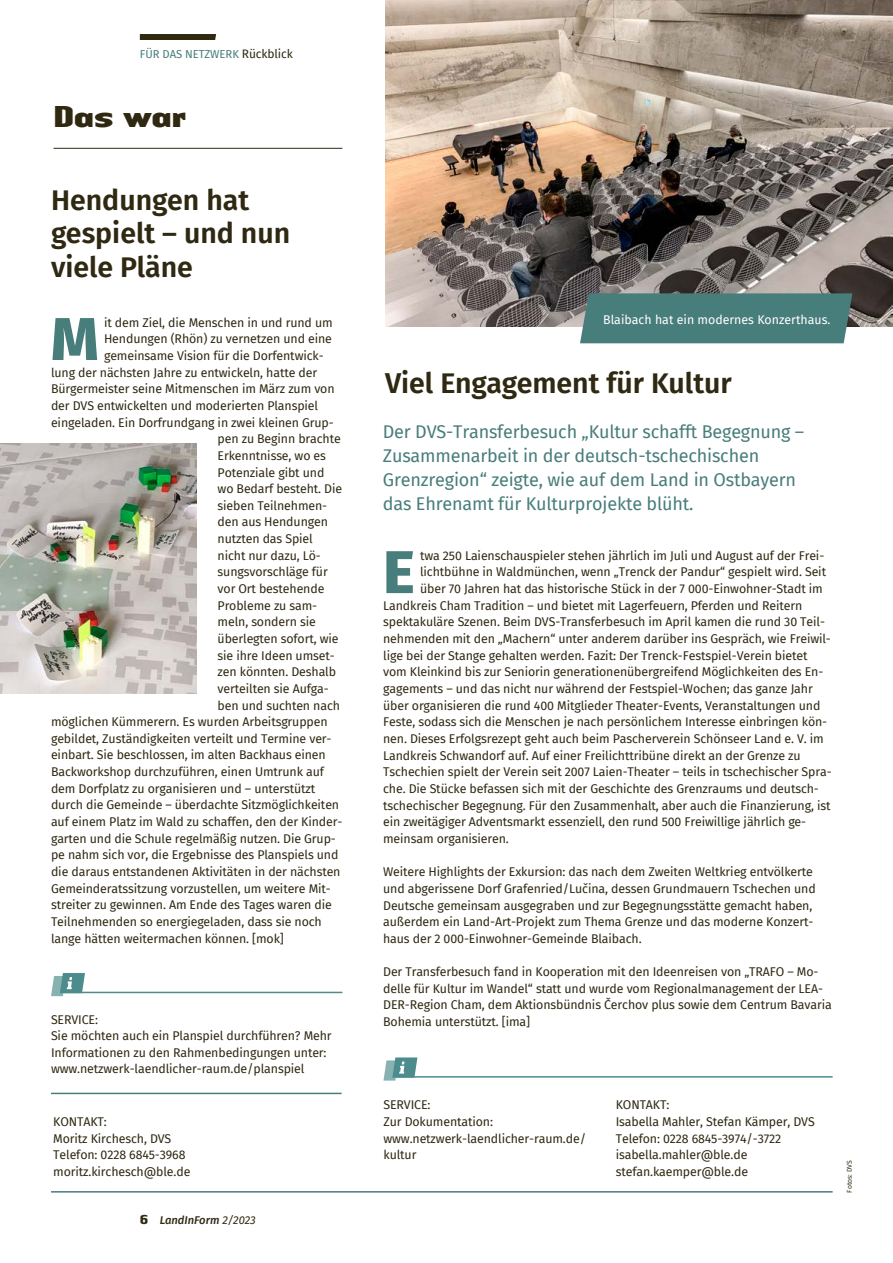
<style>
.page{position:relative;width:893px;height:1263px;background:#fff}
.page>*{position:absolute;margin:0;border:0;box-sizing:border-box;transform-origin:0 0}
.fließ{font:800 60.3px "Fira Sans";color:#477d7b}
.t1{font:900 31.5px "Authentic Sans Pro";letter-spacing:-.02em;color:#2f2912}
.HL_netzteil{font:600 28.5px/33.3px "Fira Sans";color:#2f2912}
.vorlauf{font:18px/24px "Fira Sans";letter-spacing:-.01em;color:#477d7b}
.fließ-2{font:12.3px/16.6px "Fira Sans";letter-spacing:-.01em;color:#2f2912}
.t2{font:12.3px "Fira Sans";color:#fff}
.t3{font:11.25px "Fira Sans";color:#477d7b}
.t4{font:italic 500 11.25px "Fira Sans";color:#2f2912}
.t5{font:6.75px "Fira Sans";color:#2f2912}
.s1{font-size:12px;color:#2f2912}
.s2{font-family:"Authentic Sans Pro";font-weight:700;font-style:normal;font-size:13.5px}
.s3{font-weight:400}
</style>
<div class="page">
<img style="left:385px;top:0;width:508px;height:327px">
<hr style="left:394px;top:1076px;width:439px;height:2px;background:#4c8c8c">
<svg style="left:383px;top:1057px;width:34px;height:23px"></svg>
<hr style="left:51px;top:1191px;width:782px;height:1px;background:#477d7b">
<hr style="left:61px;top:992px;width:281px;height:1px;background:#4c8c8c">
<svg style="left:51px;top:973px;width:34px;height:23px"></svg>
<hr style="left:51px;top:1093px;width:291px;height:1px;background:#477d7b">
<hr style="left:54px;top:148px;width:288px;height:1px;background:#2f2912">
<img style="left:0;top:443px;width:196px;height:250px">
<div style="left:580px;top:293px;width:272px;height:50px;background:#477d7b"></div>
<svg style="left:140px;top:34px;width:76px;height:6px"></svg>
<p class="t3" style="left:140px;top:46px;width:155px">FÜR DAS NETZWERK <span class="s1">Rückblick</span></p>
<h2 class="t1" style="left:54px;top:96px;width:134px">Das war</h2>
<h1 class="HL_netzteil" style="left:51px;top:182px;width:241px">Hendungen hat gespielt – und nun viele Pläne</h1>
<p class="fließ" style="left:51px;top:286px;width:49px">M</p>
<p class="fließ-2" style="left:104px;top:314px;width:230px">it dem Ziel, die Menschen in und rund um</p>
<p class="fließ-2" style="left:104px;top:330px;width:229px">Hendungen (Rhön) zu vernetzen und eine</p>
<p class="fließ-2" style="left:104px;top:347px;width:221px">gemeinsame Vision für die Dorfentwick-</p>
<p class="fließ-2" style="left:51px;top:364px;width:268px">lung der nächsten Jahre zu entwickeln, hatte der</p>
<p class="fließ-2" style="left:51px;top:380px;width:285px">Bürgermeister seine Mitmenschen im März zum von</p>
<p class="fließ-2" style="left:51px;top:397px;width:269px">der DVS entwickelten und moderierten Planspiel</p>
<p class="fließ-2" style="left:51px;top:414px;width:284px">eingeladen. Ein Dorfrundgang in zwei kleinen Grup-</p>
<p class="fließ-2" style="left:218px;top:430px;width:125px">pen zu Beginn brachte</p>
<p class="fließ-2" style="left:218px;top:447px;width:110px">Erkenntnisse, wo es</p>
<p class="fließ-2" style="left:218px;top:463px;width:108px">Potenziale gibt und</p>
<p class="fließ-2" style="left:218px;top:480px;width:126px">wo Bedarf besteht. Die</p>
<p class="fließ-2" style="left:218px;top:497px;width:111px">sieben Teilnehmen-</p>
<p class="fließ-2" style="left:218px;top:513px;width:112px">den aus Hendungen</p>
<p class="fließ-2" style="left:218px;top:530px;width:97px">nutzten das Spiel</p>
<p class="fließ-2" style="left:218px;top:547px;width:105px">nicht nur dazu, Lö-</p>
<p class="fließ-2" style="left:218px;top:563px;width:112px">sungsvorschläge für</p>
<p class="fließ-2" style="left:218px;top:580px;width:108px">vor Ort bestehende</p>
<p class="fließ-2" style="left:218px;top:597px;width:101px">Probleme zu sam-</p>
<p class="fließ-2" style="left:218px;top:613px;width:100px">meln, sondern sie</p>
<p class="fließ-2" style="left:218px;top:630px;width:123px">überlegten sofort, wie</p>
<p class="fließ-2" style="left:218px;top:647px;width:119px">sie ihre Ideen umset-</p>
<p class="fließ-2" style="left:218px;top:663px;width:120px">zen könnten. Deshalb</p>
<p class="fließ-2" style="left:218px;top:680px;width:113px">verteilten sie Aufga-</p>
<p class="fließ-2" style="left:218px;top:697px;width:124px">ben und suchten nach</p>
<p class="fließ-2" style="left:51px;top:713px;width:278px">möglichen Kümmerern. Es wurden Arbeitsgruppen</p>
<p class="fließ-2" style="left:51px;top:730px;width:282px">gebildet, Zuständigkeiten verteilt und Termine ver-</p>
<p class="fließ-2" style="left:51px;top:746px;width:276px">einbart. Sie beschlossen, im alten Backhaus einen</p>
<p class="fließ-2" style="left:51px;top:763px;width:274px">Backworkshop durchzuführen, einen Umtrunk auf</p>
<p class="fließ-2" style="left:51px;top:780px;width:266px">dem Dorfplatz zu organisieren und – unterstützt</p>
<p class="fließ-2" style="left:51px;top:796px;width:290px">durch die Gemeinde – überdachte Sitzmöglichkeiten</p>
<p class="fließ-2" style="left:51px;top:813px;width:293px">auf einem Platz im Wald zu schaffen, den der Kinder-</p>
<p class="fließ-2" style="left:51px;top:830px;width:286px">garten und die Schule regelmäßig nutzen. Die Grup-</p>
<p class="fließ-2" style="left:51px;top:846px;width:289px">pe nahm sich vor, die Ergebnisse des Planspiels und</p>
<p class="fließ-2" style="left:51px;top:863px;width:291px">die daraus entstandenen Aktivitäten in der nächsten</p>
<p class="fließ-2" style="left:51px;top:880px;width:281px">Gemeinderatssitzung vorzustellen, um weitere Mit-</p>
<p class="fließ-2" style="left:51px;top:896px;width:282px">streiter zu gewinnen. Am Ende des Tages waren die</p>
<p class="fließ-2" style="left:51px;top:913px;width:272px">Teilnehmenden so energiegeladen, dass sie noch</p>
<p class="fließ-2" style="left:51px;top:930px;width:234px">lange hätten weitermachen können. [mok]</p>
<p class="fließ-2" style="left:51px;top:1010px;width:282px">SERVICE:<br>Sie möchten auch ein Planspiel durchführen? Mehr Informationen zu den Rahmenbedingungen unter: www.netzwerk-laendlicher-raum.de/planspiel</p>
<p class="fließ-2" style="left:53px;top:1113px;width:139px">KONTAKT:<br>Moritz Kirchesch, DVS<br>Telefon: 0228 6845-3968 moritz.kirchesch@ble.de</p>
<p class="t4" style="left:140px;top:1211px;width:118px"><span class="s2">6</span> LandInForm <span class="s3">2/2023</span></p>
<p class="t2" style="left:603px;top:311px;width:229px">Blaibach hat ein modernes Konzerthaus.</p>
<h1 class="HL_netzteil" style="left:385px;top:365px;width:348px">Viel Engagement für Kultur</h1>
<h2 class="vorlauf" style="left:383px;top:419px;width:423px">Der DVS-Transferbesuch „Kultur schafft Begegnung – Zusammenarbeit in der deutsch-tschechischen Grenzregion“ zeigte, wie auf dem Land in Ostbayern das Ehrenamt für Kulturprojekte blüht.</h2>
<p class="fließ" style="left:383px;top:520px;width:33px">E</p>
<p class="fließ-2" style="left:420px;top:547px;width:406px">twa 250 Laienschauspieler stehen jährlich im Juli und August auf der Frei-</p>
<p class="fließ-2" style="left:420px;top:563px;width:407px">lichtbühne in Waldmünchen, wenn „Trenck der Pandur“ gespielt wird. Seit</p>
<p class="fließ-2" style="left:420px;top:580px;width:404px">über 70 Jahren hat das historische Stück in der 7 000-Einwohner-Stadt im</p>
<p class="fließ-2" style="left:383px;top:597px;width:421px">Landkreis Cham Tradition – und bietet mit Lagerfeuern, Pferden und Reitern</p>
<p class="fließ-2" style="left:383px;top:613px;width:443px">spektakuläre Szenen. Beim DVS-Transferbesuch im April kamen die rund 30 Teil-</p>
<p class="fließ-2" style="left:383px;top:630px;width:449px">nehmenden mit den „Machern“ unter anderem darüber ins Gespräch, wie Freiwil-</p>
<p class="fließ-2" style="left:383px;top:647px;width:426px">lige bei der Stange gehalten werden. Fazit: Der Trenck-Festspiel-Verein bietet</p>
<p class="fließ-2" style="left:383px;top:663px;width:442px">vom Kleinkind bis zur Seniorin generationenübergreifend Möglichkeiten des En-</p>
<p class="fließ-2" style="left:383px;top:680px;width:431px">gagements – und das nicht nur während der Festspiel-Wochen; das ganze Jahr</p>
<p class="fließ-2" style="left:383px;top:697px;width:439px">über organisieren die rund 400 Mitglieder Theater-Events, Veranstaltungen und</p>
<p class="fließ-2" style="left:383px;top:713px;width:446px">Feste, sodass sich die Menschen je nach persönlichem Interesse einbringen kön-</p>
<p class="fließ-2" style="left:383px;top:730px;width:442px">nen. Dieses Erfolgsrezept geht auch beim Pascherverein Schönseer Land e. V. im</p>
<p class="fließ-2" style="left:383px;top:747px;width:419px">Landkreis Schwandorf auf. Auf einer Freilichttribüne direkt an der Grenze zu</p>
<p class="fließ-2" style="left:383px;top:763px;width:450px">Tschechien spielt der Verein seit 2007 Laien-Theater – teils in tschechischer Spra-</p>
<p class="fließ-2" style="left:383px;top:780px;width:437px">che. Die Stücke befassen sich mit der Geschichte des Grenzraums und deutsch-</p>
<p class="fließ-2" style="left:383px;top:796px;width:449px">tschechischer Begegnung. Für den Zusammenhalt, aber auch die Finanzierung, ist</p>
<p class="fließ-2" style="left:383px;top:813px;width:425px">ein zweitägiger Adventsmarkt essenziell, den rund 500 Freiwillige jährlich ge-</p>
<p class="fließ-2" style="left:383px;top:830px;width:127px">meinsam organisieren.</p>
<p class="fließ-2" style="left:383px;top:863px;width:434px">Weitere Highlights der Exkursion: das nach dem Zweiten Weltkrieg entvölkerte und abgerissene Dorf Grafenried/Lučina, dessen Grundmauern Tschechen und Deutsche gemeinsam ausgegraben und zur Begegnungsstätte gemacht haben, außerdem ein Land-Art-Projekt zum Thema Grenze und das moderne Konzert&shy;haus der 2 000-Einwohner-Gemeinde Blaibach.</p>
<p class="fließ-2" style="left:383px;top:963px;width:450px">Der Transferbesuch fand in Kooperation mit den Ideenreisen von „TRAFO – Mo&shy;delle für Kultur im Wandel“ statt und wurde vom Regionalmanagement der LEA-DER-Region Cham, dem Aktionsbündnis Čerchov plus sowie dem Centrum Bavaria Bohemia unterstützt. [ima]</p>
<p class="fließ-2" style="left:383px;top:1096px;width:204px">SERVICE:<br>Zur Dokumentation: www.netzwerk-laendlicher-raum.de/ kultur</p>
<p class="fließ-2" style="left:616px;top:1096px;width:201px">KONTAKT:<br>Isabella Mahler, Stefan Kämper, DVS<br>Telefon: 0228 6845-3974/-3722 isabella.mahler@ble.de stefan.kaemper@ble.de</p>
<p class="t5" style="left:844px;top:1192px;width:33px;rotate:-90deg">Fotos: DVS</p>
</div>
